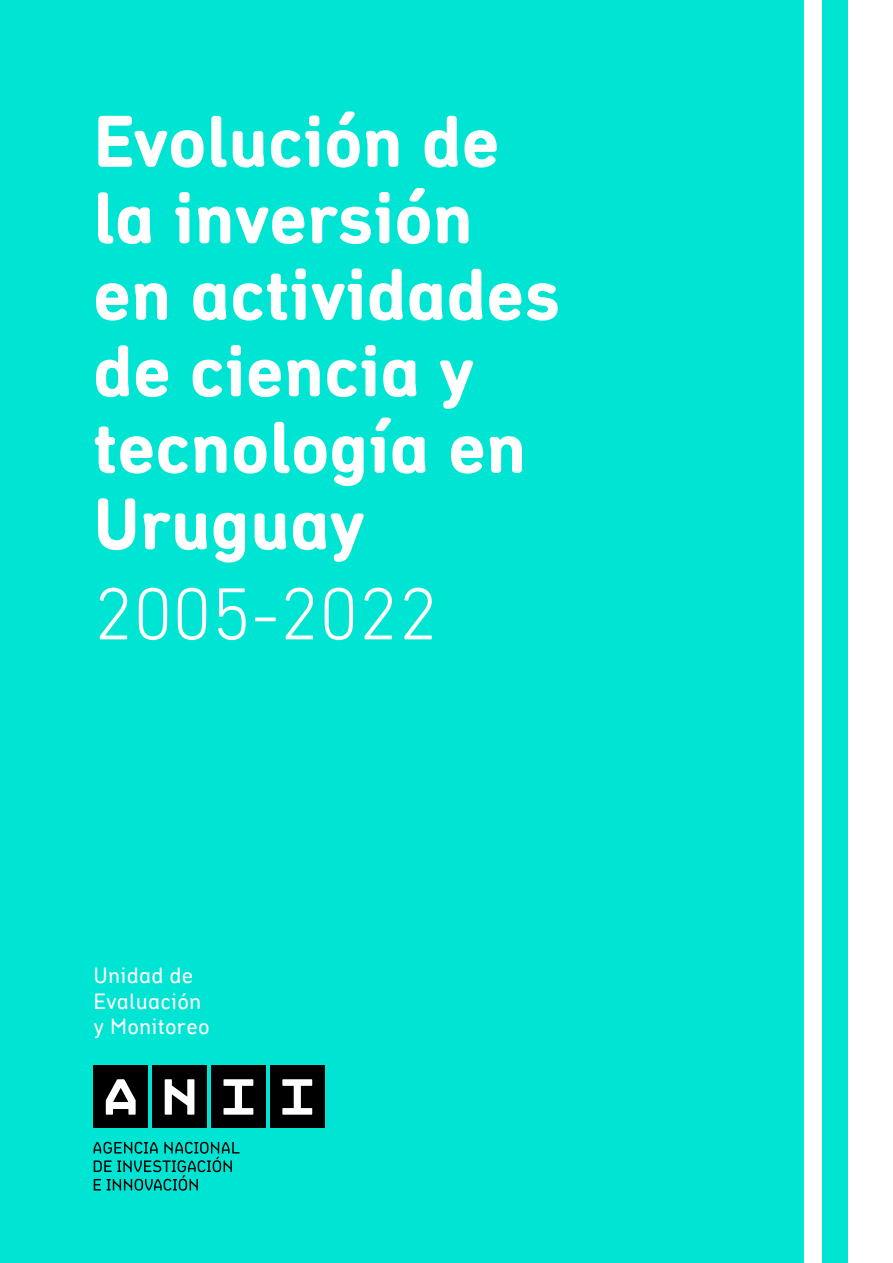
<style>
.page{position:relative;width:893px;height:1263px;background:#fff}
.page>*{position:absolute;margin:0;border:0;box-sizing:border-box;transform-origin:0 0}
.t1{font:700 75px/76.5px "Aniifont";letter-spacing:.01em;color:#fff}
.t2{font:100 75px "Aniifont";color:#fff}
.t3{font:22.5px/25.5px "aniifont";letter-spacing:.01em;color:#fff}
</style>
<div class="page">
<div style="left:0;top:0;width:804px;height:1263px;background:#00e4d3"></div>
<div style="left:822px;top:0;width:25px;height:1263px;background:#00e4d3"></div>
<div style="left:94px;top:1066px;width:54px;height:62px;background:#000"></div>
<div style="left:152px;top:1066px;width:55px;height:62px;background:#000"></div>
<div style="left:211px;top:1066px;width:55px;height:62px;background:#000"></div>
<div style="left:270px;top:1066px;width:54px;height:62px;background:#000"></div>
<svg style="left:224px;top:1079px;width:29px;height:36px"></svg>
<svg style="left:282px;top:1079px;width:30px;height:36px"></svg>
<svg style="left:165px;top:1079px;width:29px;height:36px"></svg>
<svg style="left:106px;top:1079px;width:30px;height:36px"></svg>
<svg style="left:94px;top:1142px;width:146px;height:49px"></svg>
<p class="t1" style="left:94px;top:103px;width:468px">Evolución de la inversión en actividades de ciencia y tecnología en<br>Uruguay</p>
<p class="t2" style="left:94px;top:571px;width:346px">2005-2022</p>
<p class="t3" style="left:94px;top:962px;width:118px">Unidad de<br>Evaluación y Monitoreo</p>
</div>
